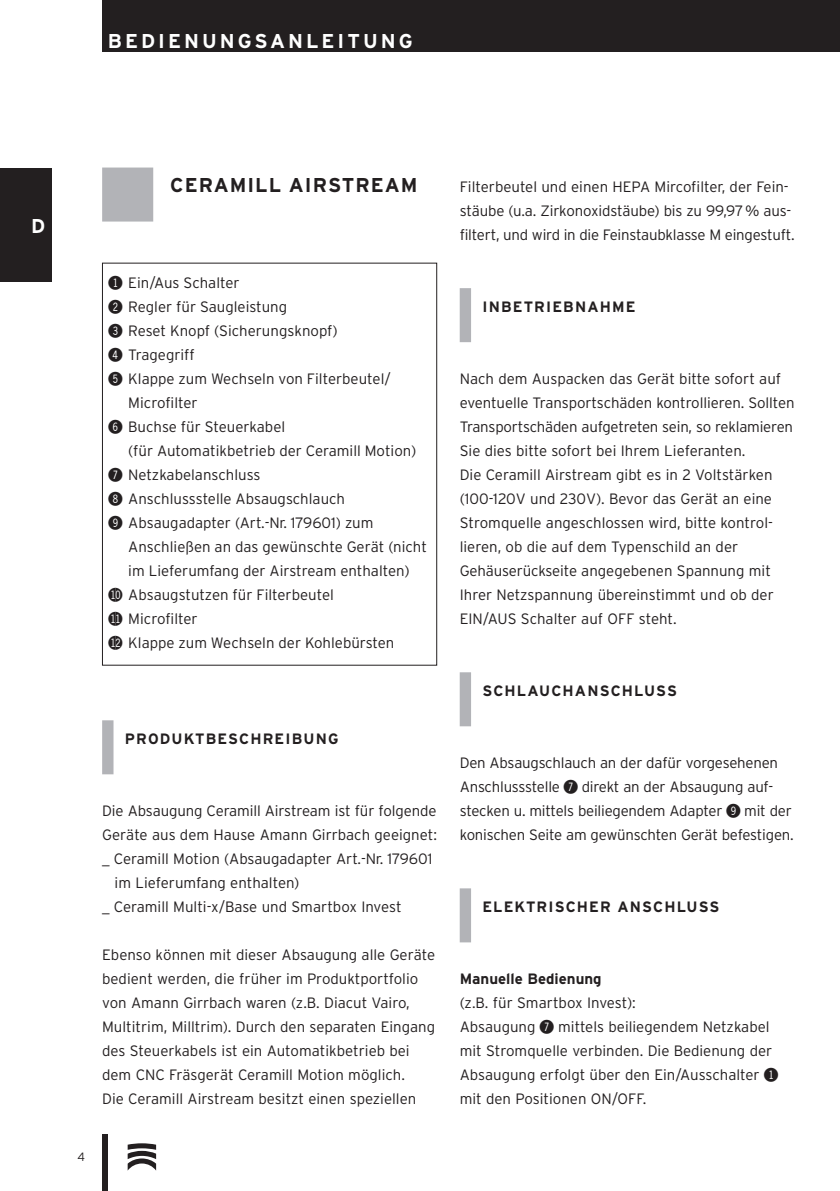
<style>
.page{position:relative;width:840px;height:1191px;background:#fff}
.page>*{position:absolute;margin:0;border:0;box-sizing:border-box;transform-origin:0 0}
.t1{font:700 20px "Interstate";letter-spacing:.15em;color:#fff}
.t2{font:700 20px "Interstate";letter-spacing:.05em;color:#231f20}
.t3{font:300 15px/24px "Interstate";color:#231f20}
.t4{font:700 15px "Interstate";letter-spacing:.075em;color:#231f20}
.t5{font:700 15px "Interstate";color:#231f20}
.t6{font:300 12px "Interstate";color:#231f20}
.s1{font-family:"Double Digits Round";font-weight:400;font-size:18px}
</style>
<div class="page">
<div style="left:102px;top:0;width:737px;height:51px;background:#231f20"></div>
<div style="left:102px;top:1134px;width:6px;height:57px;background:#231f20"></div>
<svg style="left:128px;top:1143px;width:28px;height:27px"></svg>
<div style="left:0;top:168px;width:51px;height:113px;background:#231f20"></div>
<div style="left:102px;top:167px;width:51px;height:54px;background:#b2b3b7"></div>
<div style="left:102px;top:720px;width:11px;height:54px;background:#b2b3b7"></div>
<div style="left:102px;top:263px;width:335px;height:402px;border:1px solid #231f20"></div>
<div style="left:459px;top:288px;width:12px;height:54px;background:#b2b3b7"></div>
<div style="left:459px;top:672px;width:12px;height:54px;background:#b2b3b7"></div>
<div style="left:459px;top:888px;width:12px;height:54px;background:#b2b3b7"></div>
<h1 class="t1" style="left:108px;top:30px;width:306px">BEDIENUNGSANLEITUNG</h1>
<h1 class="t1" style="left:31px;top:214px;width:16px">D</h1>
<h1 class="t2" style="left:170px;top:174px;width:30px">CERA</h1>
<h1 class="t2" style="left:229px;top:174px;width:185px">MILL AI RSTREAM</h1>
<p class="t3" style="left:108px;top:271px;width:133px"><span class="s1">!</span> Ein/Aus Schalter</p>
<p class="t3" style="left:108px;top:295px;width:180px"><span class="s1">@</span> Regler für Saugleistung</p>
<p class="t3" style="left:108px;top:319px;width:231px"><span class="s1">#</span> Reset Knopf (Sicherungsknopf)</p>
<p class="t3" style="left:108px;top:343px;width:88px"><span class="s1">$</span> Tragegriff</p>
<p class="t3" style="left:108px;top:367px;width:284px"><span class="s1">%</span> Klappe zum Wechseln von Filterbeutel/</p>
<p class="t3" style="left:128px;top:391px;width:71px">Microfilter</p>
<p class="t3" style="left:108px;top:415px;width:178px"><span class="s1">^</span> Buchse für Steuerkabel</p>
<p class="t3" style="left:128px;top:439px;width:289px">(für Automatikbetrieb der Ceramill Motion)</p>
<p class="t3" style="left:108px;top:463px;width:153px"><span class="s1">&amp;</span> Netzkabelanschluss</p>
<p class="t3" style="left:108px;top:487px;width:238px"><span class="s1">*</span> Anschlussstelle Absaugschlauch</p>
<p class="t3" style="left:108px;top:511px;width:266px"><span class="s1">(</span> Absaugadapter (Art.-Nr. 179601) zum</p>
<p class="t3" style="left:128px;top:535px;width:300px">Anschließen an das gewünschte Gerät (nicht</p>
<p class="t3" style="left:128px;top:559px;width:282px">im Lieferumfang der Airstream enthalten)</p>
<p class="t3" style="left:108px;top:583px;width:227px"><span class="s1">BL</span> Absaugstutzen für Filterbeutel</p>
<p class="t3" style="left:108px;top:607px;width:91px"><span class="s1">BM</span> Microfilter</p>
<p class="t3" style="left:108px;top:631px;width:287px"><span class="s1">BN</span> Klappe zum Wechseln der Kohlebürsten</p>
<p class="t4" style="left:125px;top:730px;width:171px">PRODU KTBESCHREIBU</p>
<p class="t4" style="left:315px;top:730px;width:24px">NG</p>
<p class="t3" style="left:102px;top:799px;width:335px">Die Absaugung Ceramill Airstream ist für folgende</p>
<p class="t3" style="left:102px;top:823px;width:336px">Geräte aus dem Hause Amann Girrbach geeignet:</p>
<p class="t3" style="left:102px;top:847px;width:332px">_ Ceramill Motion (Absaugadapter Art.-Nr. 179601</p>
<p class="t3" style="left:115px;top:871px;width:186px">im Lieferumfang enthalten)</p>
<p class="t3" style="left:102px;top:895px;width:301px">_ Ceramill Multi-x/Base und Smartbox Invest</p>
<p class="t3" style="left:102px;top:943px;width:334px">Ebenso können mit dieser Absaugung alle Geräte bedient werden, die früher im Produktportfolio von Amann Girrbach waren (z.B. Diacut Vairo, Multitrim, Milltrim). Durch den separaten Eingang des Steuerkabels ist ein Automatikbetrieb bei dem CNC Fräsgerät Ceramill Motion möglich.<br>Die Ceramill Airstream besitzt einen speziellen</p>
<p class="t6" style="left:78px;top:1150px;width:9px">4</p>
<p class="t3" style="left:459px;top:175px;width:336px">Filterbeutel und einen HEPA Mircofilter, der Fein&shy;stäube (u.a. Zirkonoxidstäube) bis zu 99,97% aus&shy;filtert, und wird in die Feinstaubklasse M eingestuft.</p>
<p class="t4" style="left:482px;top:298px;width:154px">INBETRI EBNAHM E</p>
<p class="t3" style="left:459px;top:367px;width:336px">Nach dem Auspacken das Gerät bitte sofort auf eventuelle Transportschäden kontrollieren. Sollten Transportschäden aufgetreten sein, so reklamieren Sie dies bitte sofort bei Ihrem Lieferanten.<br>Die Ceramill Airstream gibt es in 2 Voltstärken (100-120V und 230V). Bevor das Gerät an eine Stromquelle angeschlossen wird, bitte kontrol&shy;lieren, ob die auf dem Typenschild an der Gehäuserückseite angegebenen Spannung mit Ihrer Netzspannung übereinstimmt und ob der EIN/AUS Schalter auf OFF steht.</p>
<p class="t4" style="left:482px;top:682px;width:196px">SCHLAUCHANSCHLUSS</p>
<p class="t3" style="left:459px;top:751px;width:335px">Den Absaugschlauch an der dafür vorgesehenen Anschlussstelle <span class="s1">&amp;</span> direkt an der Absaugung auf&shy;stecken u. mittels beiliegendem Adapter <span class="s1">(</span> mit der konischen Seite am gewünschten Gerät befestigen.</p>
<p class="t4" style="left:482px;top:898px;width:238px">ELEKTRISCHER ANSCHLUSS</p>
<p class="t5" style="left:459px;top:970px;width:143px">MANUELLE BEDIENUNG</p>
<p class="t3" style="left:459px;top:991px;width:319px">(z.B. für Smartbox Invest):<br>Absaugung <span class="s1">&amp;</span> mittels beiliegendem Netzkabel mit Stromquelle verbinden. Die Bedienung der Absaugung erfolgt über den Ein/Ausschalter <span class="s1">! </span>mit den Positionen ON/OFF.</p>
</div>
